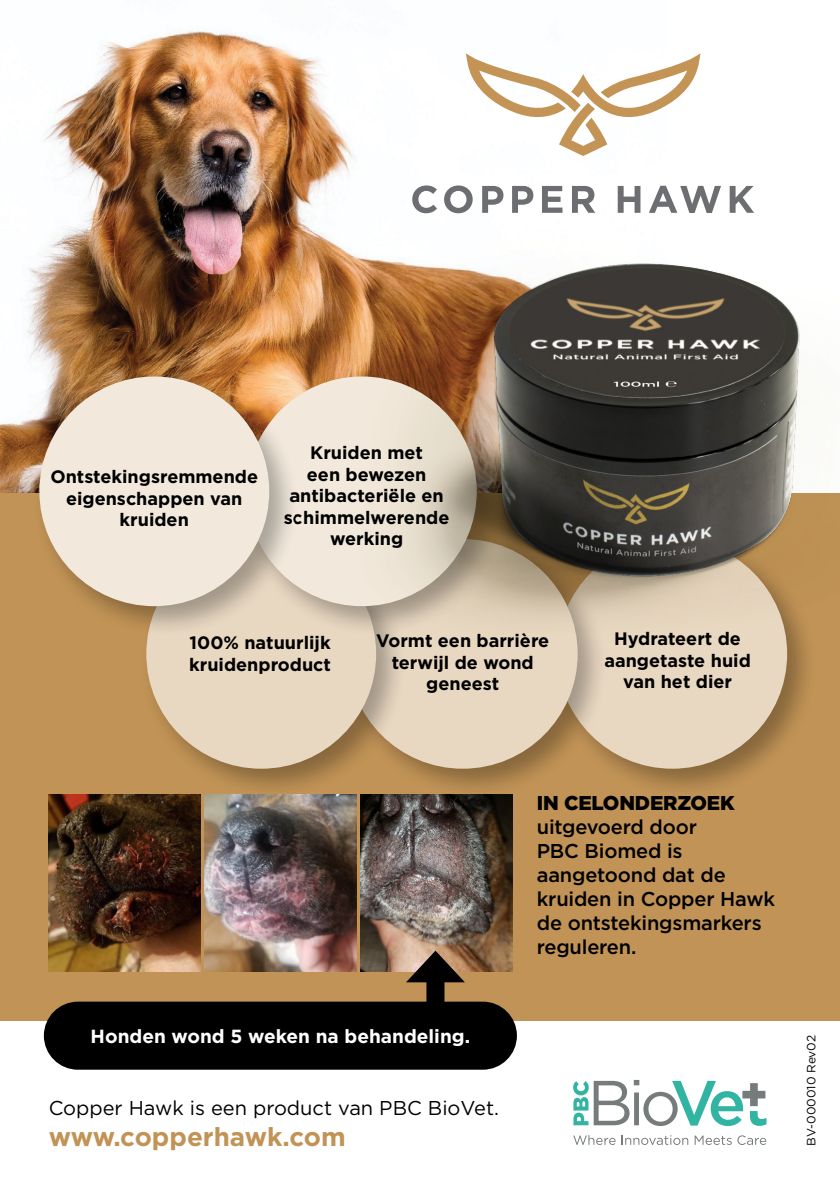
<style>
.page{position:relative;width:840px;height:1191px;background:#fff}
.page>*{position:absolute;margin:0;border:0;box-sizing:border-box;transform-origin:0 0}
.t1{font:700 26px "Gotham";color:#c19356}
.t2{font:500 20px/24px "Gotham";letter-spacing:-.01em;color:#000}
.t3{font:20px "Gotham";color:#000}
.t4{font:700 19px "Gotham";color:#fff}
.t5{font:700 18px/21.6px "Gotham";color:#000;text-align:center}
.t6{font:12px "Gotham";letter-spacing:-.005em;color:#000}
.s1{font-weight:900}
</style>
<div class="page">
<img style="left:0;top:31px;width:355px;height:462px">
<div style="left:0;top:493px;width:839px;height:527px;background:#c19356"></div>
<svg style="left:573px;top:1135px;width:42px;height:10px"></svg>
<svg style="left:621px;top:1135px;width:67px;height:10px"></svg>
<svg style="left:694px;top:1135px;width:37px;height:10px"></svg>
<svg style="left:737px;top:1135px;width:28px;height:10px"></svg>
<svg style="left:573px;top:1080px;width:193px;height:46px"></svg>
<div style="left:550px;top:532px;width:267px;height:267px;background:#000;opacity:.3"></div>
<div style="left:557px;top:539px;width:229px;height:229px;background:#e8d7c1;border-radius:50%"></div>
<div style="left:341px;top:532px;width:267px;height:267px;background:#000;opacity:.3"></div>
<div style="left:347px;top:539px;width:230px;height:229px;background:#e8d7c1;border-radius:50%"></div>
<div style="left:140px;top:532px;width:267px;height:267px;background:#000;opacity:.3"></div>
<div style="left:146px;top:539px;width:230px;height:229px;background:#e8d7c1;border-radius:50%"></div>
<div style="left:33px;top:370px;width:267px;height:267px;background:#000;opacity:.3"></div>
<div style="left:39px;top:376px;width:230px;height:230px;background:#f2e9dc;border-radius:50%"></div>
<div style="left:44px;top:1001px;width:472px;height:68px;background:#000;border-radius:34px"></div>
<svg style="left:466px;top:53px;width:234px;height:103px"></svg>
<img style="left:49px;top:794px;width:152px;height:177px">
<img style="left:204px;top:794px;width:152px;height:177px">
<img style="left:360px;top:794px;width:152px;height:177px">
<div style="left:426px;top:970px;width:18px;height:82px;background:#000"></div>
<svg style="left:406px;top:950px;width:58px;height:32px"></svg>
<img style="left:295px;top:185px;width:522px;height:470px">
<p class="t5" style="left:50px;top:466px;width:209px">Ontstekingsremmende eigenschappen van kruiden</p>
<p class="t5" style="left:284px;top:442px;width:167px">Kruiden met<br>een bewezen antibacteriële en schimmelwerende werking</p>
<p class="t5" style="left:189px;top:631px;width:143px;text-align:left">100% natuurlijk kruidenproduct</p>
<p class="t5" style="left:376px;top:629px;width:174px">Vormt een barrière terwijl de wond geneest</p>
<p class="t5" style="left:604px;top:628px;width:148px">Hydrateert de aangetaste huid van het dier</p>
<p class="t4" style="left:91px;top:1024px;width:381px">Honden wond 5 weken na behandeling.</p>
<p class="t3" style="left:49px;top:1094px;width:451px">Copper Hawk is een product van PBC BioVet.</p>
<p class="t1" style="left:49px;top:1119px;width:298px">www.copperhawk.com</p>
<p class="t2" style="left:536px;top:791px;width:240px"><span class="s1">IN CELONDERZOEK </span>uitgevoerd door<br>PBC Biomed is aangetoond dat de kruiden in Copper Hawk de ontstekingsmarkers reguleren.</p>
<p class="t6" style="left:803px;top:1145px;width:112px;rotate:-90deg">BV-000010 Rev02</p>
</div>
